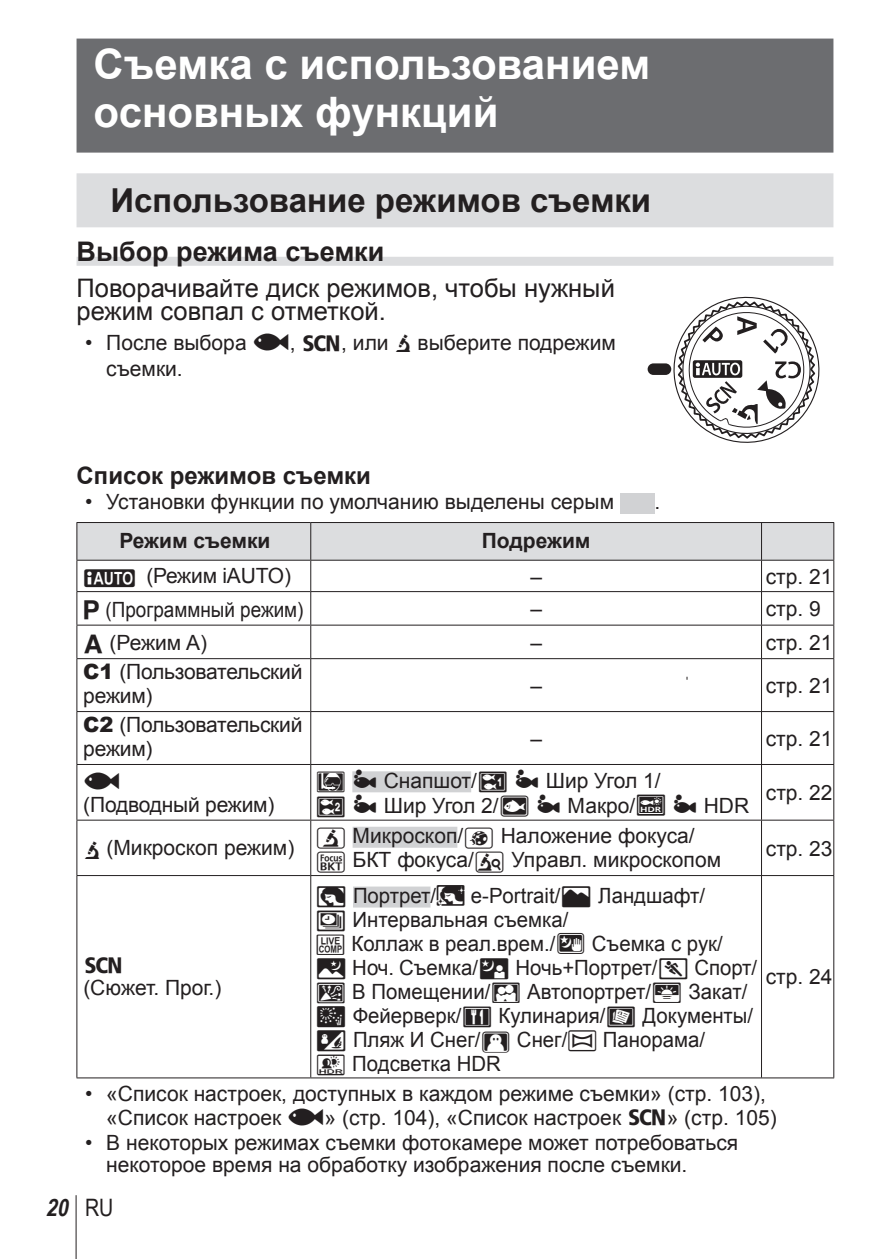
<style>
.page{position:relative;width:893px;height:1259px;background:#fff}
.page>*{position:absolute;margin:0;border:0;box-sizing:border-box;transform-origin:0 0}
.t1{font:700 42px/48px "Arial";color:#fff}
.t2{font:700 33px "Arial";color:#231f20}
.t3{font:700 27px "Arial";color:#231f20}
.t4{font:25.5px/23.4px "Arial";color:#231f20}
.t5{font:700 24px "Arial";color:#231f20}
.t6{font:italic 700 24px "Arial Narrow";color:#231f20}
.t7{font:21px/24px "Arial";color:#231f20}
.t8{font:700 21px "Arial";color:#231f20}
.t9{font:21px "Arial";color:#231f20;scale:.9 1}
.t10{font:21px "OLYMPUS49";color:#231f20}
.t11{font:21px "OLYMPUS Topmenu";color:#231f20}
.s1{font-family:"OLYMPUS49"}
.s2{font-family:"OLYMPUS Topmenu"}
.s3{font-family:"Olymp"}
.s4{font-family:"Olymp 16"}
.s5{font-family:"Olympus 2"}
.s6{font-weight:900}
.s7{font-family:"OLYMPUS56"}
.s8{font-family:"Olympus 6"}
.s9{font-family:"Olympus 22"}
.s10{font-family:"Olympus 27"}
.s11{font-family:"Olymp 12"}
.s12{font-weight:400;font-style:normal}
</style>
<div class="page">
<hr style="left:76px;top:1195px;width:1px;height:64px;background:#231f20">
<div style="left:77px;top:39px;width:756px;height:114px;background:#6c6d70"></div>
<div style="left:77px;top:173px;width:756px;height:54px;background:#dcdddf"></div>
<div style="left:77px;top:257px;width:756px;height:9px;background:#dcdddf"></div>
<div style="left:648px;top:363px;width:23px;height:12px;background:#231f20;border-radius:6px"></div>
<svg style="left:664px;top:296px;width:156px;height:147px"></svg>
<div style="left:620px;top:493px;width:34px;height:20px;background:#d1d2d4"></div>
<div style="left:77px;top:523px;width:756px;height:37px;background:#dcdddf"></div>
<hr style="left:311px;top:522px;width:523px;height:1px;background:#231f20">
<hr style="left:761px;top:523px;width:1px;height:37px;background:#231f20">
<hr style="left:833px;top:523px;width:1px;height:37px;background:#231f20">
<hr style="left:311px;top:560px;width:523px;height:1px;background:#231f20">
<hr style="left:761px;top:560px;width:1px;height:31px;background:#231f20">
<hr style="left:833px;top:560px;width:1px;height:31px;background:#231f20">
<hr style="left:311px;top:591px;width:523px;height:1px;background:#231f20">
<hr style="left:761px;top:592px;width:1px;height:33px;background:#231f20">
<hr style="left:833px;top:592px;width:1px;height:33px;background:#231f20">
<hr style="left:311px;top:624px;width:523px;height:1px;background:#231f20">
<hr style="left:761px;top:625px;width:1px;height:33px;background:#231f20">
<hr style="left:833px;top:625px;width:1px;height:33px;background:#231f20">
<hr style="left:311px;top:658px;width:523px;height:1px;background:#231f20">
<hr style="left:761px;top:659px;width:1px;height:52px;background:#231f20">
<hr style="left:833px;top:659px;width:1px;height:52px;background:#231f20">
<hr style="left:311px;top:711px;width:523px;height:1px;background:#231f20">
<hr style="left:761px;top:712px;width:1px;height:52px;background:#231f20">
<hr style="left:833px;top:712px;width:1px;height:52px;background:#231f20">
<hr style="left:311px;top:764px;width:523px;height:1px;background:#231f20">
<hr style="left:761px;top:765px;width:1px;height:55px;background:#231f20">
<hr style="left:833px;top:765px;width:1px;height:55px;background:#231f20">
<hr style="left:311px;top:819px;width:523px;height:1px;background:#231f20">
<hr style="left:761px;top:820px;width:1px;height:55px;background:#231f20">
<hr style="left:833px;top:820px;width:1px;height:55px;background:#231f20">
<hr style="left:311px;top:875px;width:523px;height:1px;background:#231f20">
<hr style="left:761px;top:876px;width:1px;height:201px;background:#231f20">
<hr style="left:833px;top:876px;width:1px;height:201px;background:#231f20">
<hr style="left:311px;top:1077px;width:523px;height:1px;background:#231f20">
<hr style="left:77px;top:522px;width:234px;height:1px;background:#231f20">
<hr style="left:76px;top:523px;width:1px;height:37px;background:#231f20">
<hr style="left:310px;top:523px;width:1px;height:37px;background:#231f20">
<hr style="left:77px;top:560px;width:234px;height:1px;background:#231f20">
<hr style="left:76px;top:560px;width:1px;height:31px;background:#231f20">
<hr style="left:310px;top:560px;width:1px;height:31px;background:#231f20">
<hr style="left:77px;top:591px;width:234px;height:1px;background:#231f20">
<hr style="left:76px;top:592px;width:1px;height:33px;background:#231f20">
<hr style="left:310px;top:592px;width:1px;height:33px;background:#231f20">
<hr style="left:77px;top:624px;width:234px;height:1px;background:#231f20">
<hr style="left:76px;top:625px;width:1px;height:33px;background:#231f20">
<hr style="left:310px;top:625px;width:1px;height:33px;background:#231f20">
<hr style="left:77px;top:658px;width:234px;height:1px;background:#231f20">
<hr style="left:76px;top:659px;width:1px;height:52px;background:#231f20">
<hr style="left:310px;top:659px;width:1px;height:52px;background:#231f20">
<hr style="left:77px;top:711px;width:234px;height:1px;background:#231f20">
<hr style="left:76px;top:712px;width:1px;height:52px;background:#231f20">
<hr style="left:310px;top:712px;width:1px;height:52px;background:#231f20">
<hr style="left:77px;top:764px;width:234px;height:1px;background:#231f20">
<hr style="left:76px;top:765px;width:1px;height:55px;background:#231f20">
<hr style="left:310px;top:765px;width:1px;height:55px;background:#231f20">
<hr style="left:77px;top:819px;width:234px;height:1px;background:#231f20">
<hr style="left:76px;top:820px;width:1px;height:55px;background:#231f20">
<hr style="left:310px;top:820px;width:1px;height:55px;background:#231f20">
<hr style="left:77px;top:875px;width:234px;height:1px;background:#231f20">
<hr style="left:76px;top:876px;width:1px;height:201px;background:#231f20">
<hr style="left:310px;top:876px;width:1px;height:201px;background:#231f20">
<hr style="left:77px;top:1077px;width:234px;height:1px;background:#231f20">
<div style="left:352px;top:771px;width:119px;height:21px;background:#d1d2d4"></div>
<div style="left:353px;top:826px;width:104px;height:21px;background:#d1d2d4"></div>
<div style="left:353px;top:886px;width:77px;height:21px;background:#d1d2d4"></div>
<h1 class="t1" style="left:94px;top:40px;width:558px">Съемка с использованием основных функций</h1>
<h2 class="t2" style="left:111px;top:182px;width:542px">Использование режимов съемки</h2>
<p class="t3" style="left:77px;top:237px;width:309px">Выбор режима съемки</p>
<p class="t4" style="left:77px;top:276px;width:540px">Поворачивайте диск режимов, чтобы нужный режим совпал с отметкой.</p>
<p class="t7" style="left:106px;top:330px;width:511px;line-height:25.5px;text-indent:-21px">• После выбора <span class="s1">^</span>, <span class="s2">O</span>, или <span class="s3">K</span> выберите подрежим съемки.</p>
<p class="t5" style="left:77px;top:462px;width:296px">Список режимов съемки</p>
<p class="t7" style="left:85px;top:490px;width:531px">• Установки функции по умолчанию выделены серым</p>
<p class="t7" style="left:654px;top:490px;width:7px">.</p>
<p class="t8" style="left:119px;top:528px;width:153px">Режим съемки</p>
<p class="t8" style="left:482px;top:528px;width:110px">Подрежим</p>
<p class="t7" style="left:83px;top:564px;width:209px"><span class="s4">A</span> (Режим iAUTO)</p>
<p class="t7" style="left:530px;top:564px;width:13px">–</p>
<p class="t7" style="left:766px;top:564px;width:68px">стр. 21</p>
<p class="t9" style="left:83px;top:598px;width:246px"><span class="s5">P</span> (Программный режим)</p>
<p class="t7" style="left:530px;top:597px;width:13px">–</p>
<p class="t7" style="left:766px;top:597px;width:57px">стр. 9</p>
<p class="t7" style="left:83px;top:631px;width:125px"><span class="s5">A</span> (Режим A)</p>
<p class="t7" style="left:530px;top:630px;width:13px">–</p>
<p class="t7" style="left:766px;top:630px;width:68px">стр. 21</p>
<p class="t7" style="left:83px;top:660px;width:221px"><span class="s6">C1</span> (Пользовательский режим)</p>
<p class="t7" style="left:530px;top:673px;width:13px">–</p>
<p class="t7" style="left:766px;top:673px;width:68px">стр. 21</p>
<p class="t7" style="left:83px;top:713px;width:221px"><span class="s6">C2</span> (Пользовательский режим)</p>
<p class="t10" style="left:83px;top:771px;width:39px">^</p>
<p class="t7" style="left:83px;top:792px;width:193px">(Подводный режим)</p>
<p class="t7" style="left:83px;top:836px;width:213px"><span class="s3">K</span> (Микроскоп режим)</p>
<p class="t11" style="left:83px;top:955px;width:41px">O</p>
<p class="t7" style="left:83px;top:976px;width:140px">(Сюжет. Прог.)</p>
<p class="t7" style="left:530px;top:726px;width:13px">–</p>
<p class="t7" style="left:766px;top:726px;width:68px">стр. 21</p>
<p class="t7" style="left:315px;top:768px;width:436px;line-height:25.5px"><span class="s7">]</span> <span class="s1">Z</span> Снапшот/<span class="s7">\</span> <span class="s1">Z</span> Шир Угол 1/<br><span class="s7">[</span> <span class="s1">Z</span> Шир Угол 2/<span class="s3">W</span> <span class="s1">Z</span> Макро/<span class="s1">_ Z</span> HDR</p>
<p class="t7" style="left:315px;top:824px;width:408px"><span class="s3">M</span> Микроскоп/<span class="s3">O</span> Наложение фокуса/<br><span class="s3">P</span> БКТ фокуса/<span class="s3">N</span> Управл. микроскопом</p>
<p class="t7" style="left:315px;top:883px;width:444px"><span class="s8">B</span> Портрет/<span class="s9">e</span> e-Portrait/<span class="s8">F</span> Ландшафт/<br><span class="s7">1</span> Интервальная съемка/<br><span class="s7">#</span> Коллаж в реал.врем./<span class="s10">H</span> Съемка с рук/<br><span class="s8">G</span> Ноч. Съемка/<span class="s8">U</span> Ночь+Портрет/<span class="s8">C</span> Спорт/<br><span class="s7">2</span> В Помещении/<span class="s7">3</span> Автопортрет/<span class="s7">`</span> Закат/<br><span class="s8">X</span> Фейерверк/<span class="s7">_</span> Кулинария/<span class="s7">^</span> Документы/ <span class="s8">g</span> Пляж И Снег/<span class="s3">S</span> Снег/<span class="s11">s</span> Панорама/<br><span class="s7">E</span> Подсветка HDR</p>
<p class="t7" style="left:766px;top:780px;width:68px">стр. 22</p>
<p class="t7" style="left:766px;top:836px;width:68px">стр. 23</p>
<p class="t7" style="left:766px;top:965px;width:68px">стр. 24</p>
<p class="t7" style="left:106px;top:1081px;width:672px;text-indent:-21px">• «Список настроек, доступных в каждом режиме съемки» (стр. 103), «Список настроек <span class="s1">^</span>» (стр. 104), «Список настроек <span class="s2">O</span>» (стр. 105)</p>
<p class="t7" style="left:106px;top:1131px;width:633px;line-height:22.5px;text-indent:-21px">• В некоторых режимах съемки фотокамере может потребоваться некоторое время на обработку изображения после съемки.</p>
<p class="t6" style="left:46px;top:1193px;width:69px">20 <span class="s12">RU</span></p>
</div>
